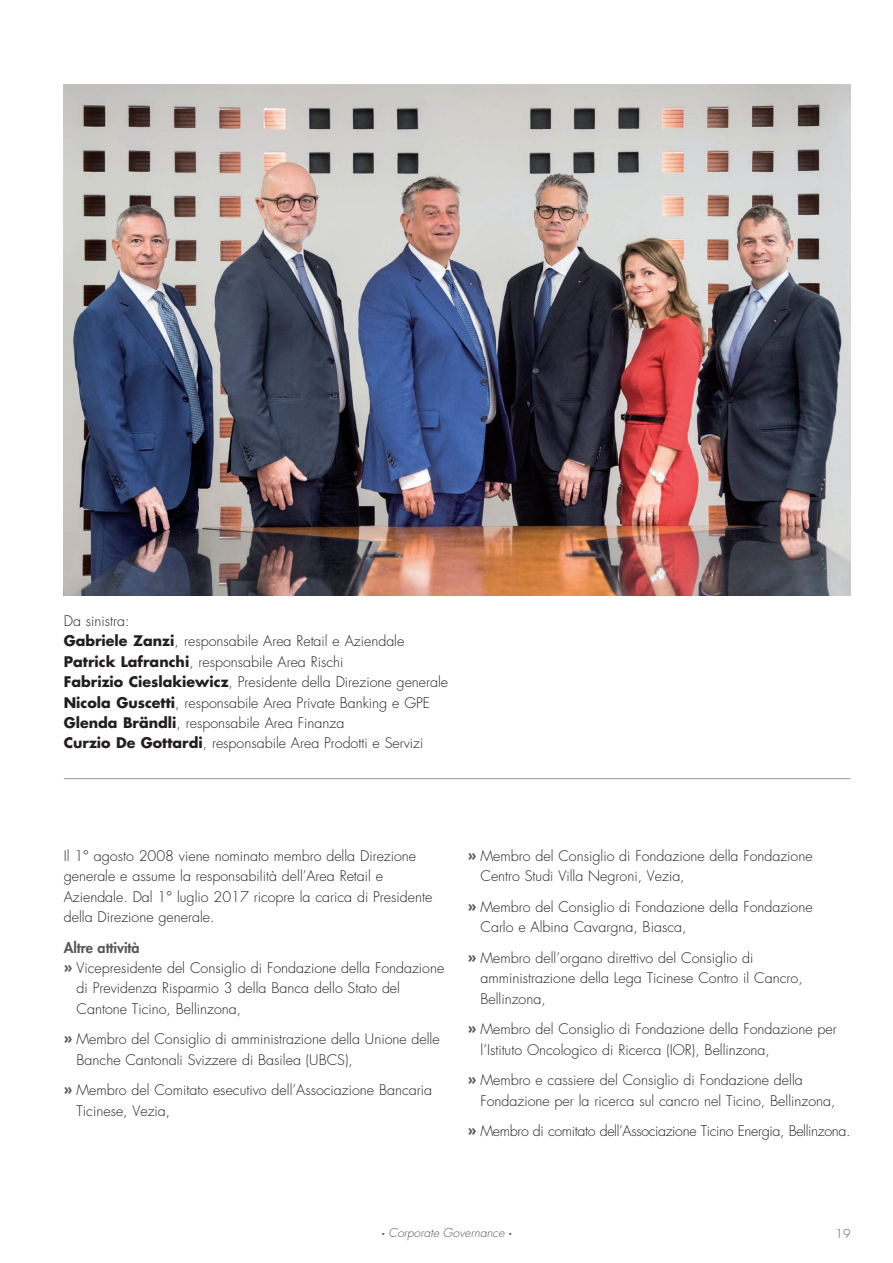
<style>
.page{position:relative;width:893px;height:1263px;background:#fff}
.page>*{position:absolute;margin:0;border:0;box-sizing:border-box;transform-origin:0 0}
.t1{font:300 14.25px/20.4px "Futura Std";color:#231f20}
.t2{font:300 14.25px "Futura Std";letter-spacing:-.025em;color:#231f20}
.t3{font:800 14.25px "Futura Std";color:#57585a}
.t4{font:italic 300 12px "Futura Std";color:#57585a}
.t5{font:300 12px "Futura Std";color:#57585a}
.s1{font-weight:700}
.s2{font-weight:700;color:#57585a}
.s3{font-weight:800}
</style>
<div class="page">
<hr style="left:64px;top:778px;width:786px;height:1px;background:#939598">
<img style="left:64px;top:85px;width:786px;height:510px">
<p class="t1" style="left:64px;top:611px;width:386px">Da sinistra:<br><span class="s1">Gabriele Zanzi</span>, responsabile Area Retail e Aziendale <span class="s1">Patrick Lafranchi</span>, responsabile Area Rischi<br><span class="s1">Fabrizio Cieslakiewicz</span>, Presidente della Direzione generale <span class="s1">Nicola Guscetti</span>, responsabile Area Private Banking e GPE <span class="s1">Glenda Brändli</span>, responsabile Area Finanza<br><span class="s1">Curzio De Gottardi</span>, responsabile Area Prodotti e Servizi</p>
<p class="t1" style="left:64px;top:846px;width:370px">Il 1° agosto 2008 viene nominato membro della Direzione generale e assume la responsabilità dell’Area Retail e Aziendale. Dal 1° luglio 2017 ricopre la carica di Presidente della Direzione generale.</p>
<p class="t3" style="left:64px;top:938px;width:77px">Altre attività</p>
<p class="t1" style="left:64px;top:958px;width:382px"><span class="s2">»</span> Vicepresidente del Consiglio di Fondazione della Fondazione</p>
<p class="t1" style="left:77px;top:978px;width:325px">di Previdenza Risparmio 3 della Banca dello Stato del</p>
<p class="t1" style="left:77px;top:999px;width:166px">Cantone Ticino, Bellinzona,</p>
<p class="t1" style="left:77px;top:1029px;width:365px;text-indent:-13px"><span class="s2">»</span> Membro del Consiglio di amministrazione della Unione delle<br>Banche Cantonali Svizzere di Basilea (UBCS),</p>
<p class="t1" style="left:77px;top:1080px;width:357px;text-indent:-13px"><span class="s2">»</span> Membro del Comitato esecutivo dell’Associazione Bancaria<br>Ticinese, Vezia,</p>
<p class="t1" style="left:480px;top:846px;width:334px;text-indent:-13px"><span class="s2">»</span> Membro del Consiglio di Fondazione della Fondazione<br>Centro Studi Villa Negroni, Vezia,</p>
<p class="t1" style="left:480px;top:897px;width:334px;text-indent:-13px"><span class="s2">»</span> Membro del Consiglio di Fondazione della Fondazione<br>Carlo e Albina Cavargna, Biasca,</p>
<p class="t1" style="left:480px;top:948px;width:324px;text-indent:-13px"><span class="s2">»</span> Membro dell’organo direttivo del Consiglio di amministrazione della Lega Ticinese Contro il Cancro,<br>Bellinzona,</p>
<p class="t1" style="left:480px;top:1019px;width:358px;text-indent:-13px"><span class="s2">»</span> Membro del Consiglio di Fondazione della Fondazione per l’Istituto Oncologico di Ricerca (IOR), Bellinzona,</p>
<p class="t1" style="left:480px;top:1070px;width:356px;text-indent:-13px"><span class="s2">»</span> Membro e cassiere del Consiglio di Fondazione della<br>Fondazione per la ricerca sul cancro nel Ticino, Bellinzona,</p>
<p class="t2" style="left:468px;top:1122px;width:384px"><span class="s2">»</span> Membro di comitato dell’Associazione Ticino Energia, Bellinzona.</p>
<p class="t4" style="left:381px;top:1225px;width:132px"><span class="s3">∙</span> Corporate Governance <span class="s3">∙</span></p>
<p class="t5" style="left:836px;top:1226px;width:16px">19</p>
</div>
